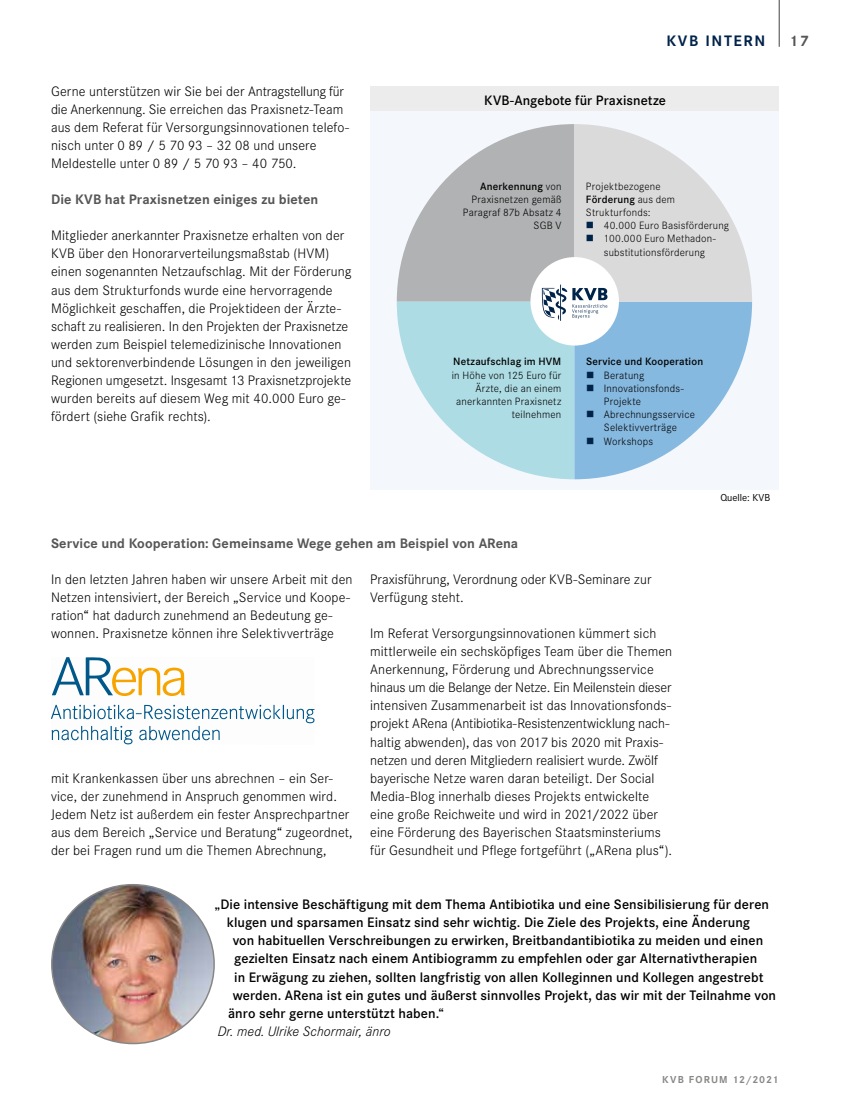
<style>
.page{position:relative;width:851px;height:1106px;background:#fff}
.page>*{position:absolute;margin:0;border:0;box-sizing:border-box;transform-origin:0 0}
.t1{font:700 15.75px "Corporate S";letter-spacing:.1em;color:#00234a}
.t2{font:700 15.75px "Corporate S";color:#565656}
.t3{font:300 14.25px/18px "Corporate S";letter-spacing:.005em;color:#000}
.t4{font:600 14.25px "Corporate S";letter-spacing:.005em;color:#000}
.t5{font:700 14.25px "Corporate S";letter-spacing:.005em;color:#565656}
.t6{font:italic 300 14.25px "Corporate S";letter-spacing:.005em;color:#000}
.t7{font:600 14.1px "Corporate S";letter-spacing:.01em;color:#000}
.t8{font:300 10.95px/13.2px "Corporate S";letter-spacing:.02em;color:#000}
.t9{font:600 10.95px "Corporate S";letter-spacing:.015em;color:#000}
.t10{font:700 10.5px "Corporate S";letter-spacing:.11em;color:#878786}
.t11{font:10.5px "Corporate S";color:#000}
.s1{font-weight:600}
</style>
<div class="page">
<hr style="left:778px;top:0;width:1px;height:47px;background:#565656">
<div style="left:370px;top:86px;width:408px;height:28px;background:#ececed"></div>
<div style="left:370px;top:111px;width:408px;height:378px;background:#f4f7fc"></div>
<img style="left:52px;top:884px;width:162px;height:159px">
<svg style="left:51px;top:657px;width:264px;height:88px"></svg>
<svg style="left:396px;top:124px;width:356px;height:355px"></svg>
<p class="t3" style="left:51px;top:81px;width:299px">Gerne unterstützen wir Sie bei der Antragstellung für die Anerkennung. Sie erreichen das Praxisnetz-Team aus dem Referat für Versorgungsinnovationen telefo&shy;nisch unter 0 89 / 5 70 93 – 32 08 und unsere Meldestelle unter 0 89 / 5 70 93 – 40 750.</p>
<p class="t5" style="left:51px;top:189px;width:269px">Die KVB hat Praxisnetzen einiges zu bieten</p>
<p class="t3" style="left:51px;top:226px;width:302px">Mitglieder anerkannter Praxisnetze erhalten von der KVB über den Honorarverteilungsmaßstab (HVM) einen sogenannten Netzaufschlag. Mit der Förderung aus dem Strukturfonds wurde eine hervorragende Möglichkeit geschaffen, die Projektideen der Ärzte&shy;schaft zu realisieren. In den Projekten der Praxisnetze werden zum Beispiel telemedizinische Innovationen und sektorenverbindende Lösungen in den jeweiligen Regionen umgesetzt. Insgesamt 13 Praxisnetzprojekte wurden bereits auf diesem Weg mit 40.000 Euro ge&shy;fördert (siehe Grafik rechts).</p>
<p class="t1" style="left:666px;top:30px;width:100px">KVB INTERN</p>
<p class="t7" style="left:484px;top:90px;width:183px">KVB-Angebote für Praxisnetze</p>
<p class="t2" style="left:789px;top:30px;width:21px">17</p>
<p class="t8" style="left:463px;top:179px;width:100px;text-align:right"><span class="s1">Anerkennung</span> von<br>Praxisnetzen gemäß<br>Paragraf 87b Absatz 4<br>SGB V</p>
<p class="t8" style="left:586px;top:179px;width:91px">Projektbezogene<br><span class="s1">Förderung</span> aus dem<br>Strukturfonds:</p>
<p class="t8" style="left:603px;top:218px;width:127px">40.000 Euro Basisförderung<br>100.000 Euro Methadon&shy;substitutionsförderung</p>
<p class="t9" style="left:453px;top:354px;width:109px">Netzaufschlag im HVM</p>
<p class="t8" style="left:452px;top:368px;width:111px;text-align:right">in Höhe von 125 Euro für<br>Ärzte, die an einem anerkannten Praxisnetz teilnehmen</p>
<p class="t9" style="left:586px;top:354px;width:119px">Service und Kooperation</p>
<p class="t8" style="left:603px;top:368px;width:93px">Beratung<br>Innovationsfonds-<br>Projekte<br>Abrechnungsservice<br>Selektivverträge<br>Workshops</p>
<p class="t5" style="left:51px;top:533px;width:468px">Service und Kooperation: Gemeinsame Wege gehen am Beispiel von ARena</p>
<p class="t3" style="left:51px;top:569px;width:303px">In den letzten Jahren haben wir unsere Arbeit mit den Netzen intensiviert, der Bereich „Service und Koope&shy;ration“ hat dadurch zunehmend an Bedeutung ge&shy;wonnen. Praxisnetze können ihre Selektivverträge</p>
<p class="t3" style="left:51px;top:768px;width:303px">mit Krankenkassen über uns abrechnen – ein Ser&shy;vice, der zunehmend in Anspruch genommen wird.<br>Jedem Netz ist außerdem ein fester Ansprechpartner aus dem Bereich „Service und Beratung“ zugeordnet, der bei Fragen rund um die Themen Abrechnung,</p>
<p class="t3" style="left:370px;top:569px;width:283px">Praxisführung, Verordnung oder KVB-Seminare zur<br>Verfügung steht.</p>
<p class="t3" style="left:370px;top:624px;width:303px">Im Referat Versorgungsinnovationen kümmert sich mittlerweile ein sechsköpfiges Team über die Themen Anerkennung, Förderung und Abrechnungsservice hinaus um die Belange der Netze. Ein Meilenstein dieser intensiven Zusammenarbeit ist das Innovationsfonds&shy;projekt ARena (Antibiotika-Resistenzentwicklung nach&shy;haltig abwenden), das von 2017 bis 2020 mit Praxis&shy;netzen und deren Mitgliedern realisiert wurde. Zwölf bayerische Netze waren daran beteiligt. Der Social Media-Blog innerhalb dieses Projekts entwickelte eine große Reichweite und wird in 2021/2022 über eine Förderung des Bayerischen Staatsminsteriums für Gesundheit und Pflege fortgeführt („ARena plus“).</p>
<p class="t11" style="left:720px;top:490px;width:51px">Quelle: KVB</p>
<p class="t4" style="left:215px;top:895px;width:555px">„Die intensive Beschäftigung mit dem Thema Antibiotika und eine Sensibilisierung für deren</p>
<p class="t4" style="left:227px;top:913px;width:525px">klugen und sparsamen Einsatz sind sehr wichtig. Die Ziele des Projekts, eine Änderung</p>
<p class="t4" style="left:233px;top:931px;width:532px">von habituellen Verschreibungen zu erwirken, Breitbandantibiotika zu meiden und einen</p>
<p class="t4" style="left:234px;top:949px;width:524px">gezielten Einsatz nach einem Antibiogramm zu empfehlen oder gar Alternativtherapien</p>
<p class="t4" style="left:234px;top:967px;width:530px">in Erwägung zu ziehen, sollten langfristig von allen Kolleginnen und Kollegen angestrebt</p>
<p class="t4" style="left:233px;top:985px;width:544px">werden. ARena ist ein gutes und äußerst sinnvolles Projekt, das wir mit der Teilnahme von</p>
<p class="t4" style="left:228px;top:1003px;width:217px">änro sehr gerne unterstützt haben.“</p>
<p class="t6" style="left:218px;top:1022px;width:174px">Dr. med. Ulrike Schormair, änro</p>
<p class="t10" style="left:662px;top:1072px;width:118px">KVB FORUM 12/2021</p>
</div>
